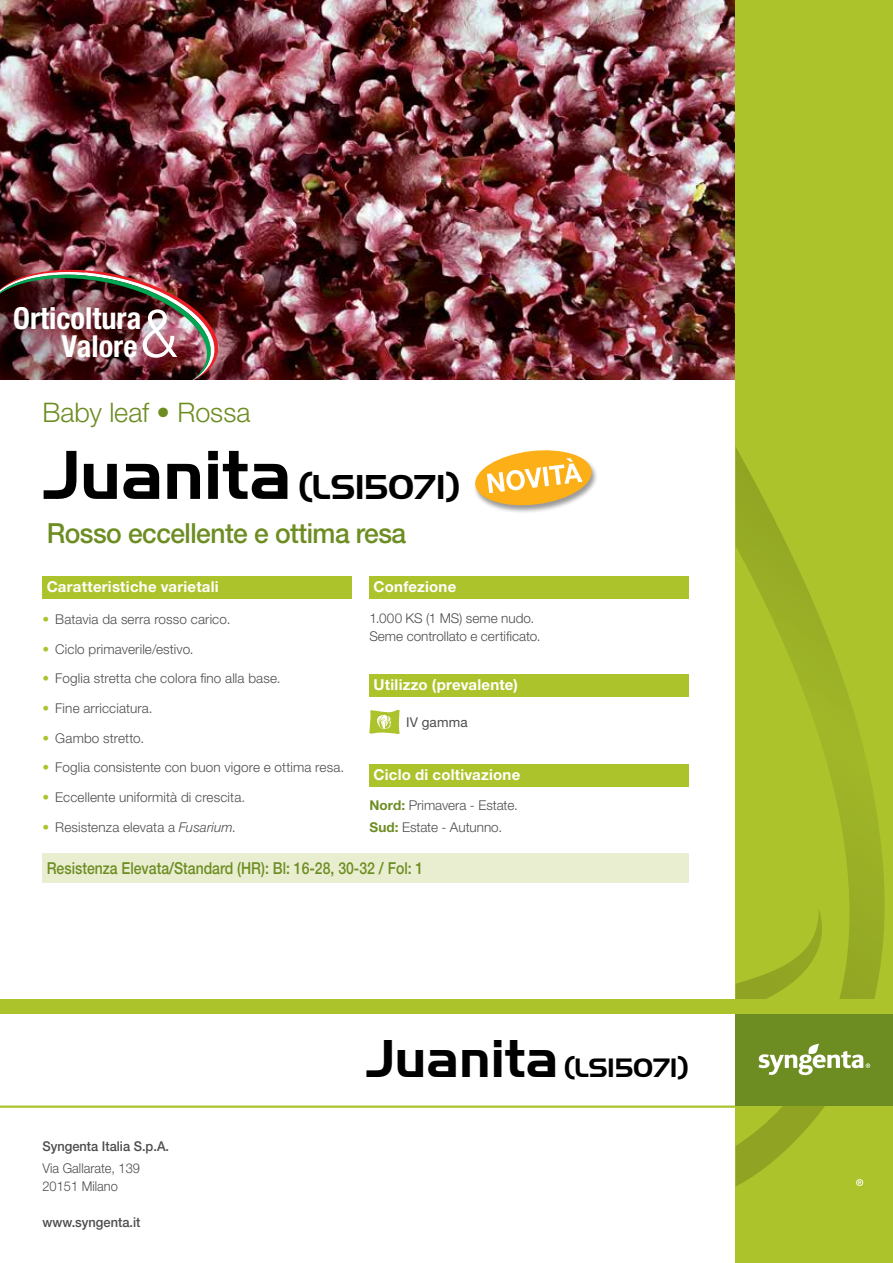
<style>
.page{position:relative;width:893px;height:1263px;background:#fff}
.page>*{position:absolute;margin:0;border:0;box-sizing:border-box;transform-origin:0 0}
.t1{font:700 condensed 30.3px/27.6px "Helvetica Neue LT Std";color:#fff;text-align:right}
.t2{font:30px "Syngenta Handel Gothic Latin";letter-spacing:-.015em;color:#000}
.t3{font:500 27.75px "Helvetica Neue LT Std";letter-spacing:-.02em;color:#6d8d23;scale:.95 1}
.t4{font:300 27px "Helvetica Neue LT Std";letter-spacing:-.005em;color:#6d8d23}
.t5{font:23.1px "Syngenta Handel Gothic Latin";letter-spacing:-.015em;color:#000}
.t6{font:500 16.5px "Helvetica Neue LT Std";color:#6d8d23;scale:.85 1}
.t7{font:700 15px "Helvetica Neue LT Std";letter-spacing:.015em;color:#fff}
.t8{font:300 13.5px/18px "Helvetica Neue LT Std";letter-spacing:.005em;color:#4d4d4f}
.t9{font:500 13.5px "Helvetica Neue LT Std";color:#4d4d4f;scale:.95 1}
.t10{font:300 13.5px/18px "Helvetica Neue LT Std";letter-spacing:.005em;color:#4d4d4f;scale:.95 1}
.t11{font:13.5px "Helvetica Neue LT Std";letter-spacing:.01em;color:#4d4d4f}
.s1{font-size:60px}
.s2{color:#adc32b}
.s3{font-style:italic}
.s4{font-weight:700;color:#6d8d23}
.s5{font-size:46.2px}
</style>
<div class="page">
<img style="left:0;top:0;width:736px;height:379px">
<hr style="left:0;top:1105px;width:750px;height:3px;background:#adc32b">
<div style="left:736px;top:0;width:157px;height:1263px;background:#adc32b"></div>
<svg style="left:736px;top:448px;width:149px;height:738px"></svg>
<div style="left:736px;top:1008px;width:157px;height:98px;background:#6d8d23"></div>
<div style="left:0;top:999px;width:893px;height:15px;background:#adc32b"></div>
<svg style="left:758px;top:1044px;width:112px;height:31px"></svg>
<div style="left:43px;top:576px;width:309px;height:23px;background:#adc32b"></div>
<div style="left:369px;top:576px;width:320px;height:23px;background:#adc32b"></div>
<div style="left:369px;top:675px;width:320px;height:22px;background:#adc32b"></div>
<svg style="left:369px;top:709px;width:31px;height:26px"></svg>
<div style="left:369px;top:764px;width:320px;height:22px;background:#adc32b"></div>
<img style="left:0;top:263px;width:224px;height:116px">
<svg style="left:856px;top:1179px;width:7px;height:7px"></svg>
<div style="left:472px;top:450px;width:126px;height:63px;background:#000;opacity:.4"></div>
<svg style="left:473px;top:450px;width:120px;height:58px"></svg>
<div style="left:43px;top:853px;width:646px;height:30px;background:#e9eed0"></div>
<h1 class="t1" style="left:13px;top:304px;width:129px">Orticoltura<br>Valore</h1>
<h3 class="t4" style="left:43px;top:396px;width:209px">Baby leaf • Rossa</h3>
<h2 class="t2" style="left:43px;top:465px;width:419px"><span class="s1">Juanita</span> (LS15071)</h2>
<h3 class="t3" style="left:47px;top:516px;width:380px">Rosso eccellente e ottima resa</h3>
<p class="t7" style="left:47px;top:577px;width:173px">Caratteristiche varietali</p>
<p class="t8" style="left:43px;top:610px;width:189px"><span class="s2">•</span> Batavia da serra rosso carico.</p>
<p class="t8" style="left:43px;top:639px;width:153px"><span class="s2">•</span> Ciclo primaverile/estivo.</p>
<p class="t8" style="left:43px;top:669px;width:240px"><span class="s2">•</span> Foglia stretta che colora fino alla base.</p>
<p class="t8" style="left:43px;top:699px;width:112px"><span class="s2">•</span> Fine arricciatura.</p>
<p class="t8" style="left:43px;top:729px;width:103px"><span class="s2">•</span> Gambo stretto.</p>
<p class="t8" style="left:43px;top:758px;width:303px"><span class="s2">•</span> Foglia consistente con buon vigore e ottima resa.</p>
<p class="t8" style="left:43px;top:788px;width:204px"><span class="s2">•</span> Eccellente uniformità di crescita.</p>
<p class="t8" style="left:43px;top:818px;width:195px"><span class="s2">•</span> Resistenza elevata a <span class="s3">Fusarium.</span></p>
<p class="t7" style="left:374px;top:577px;width:84px">Confezione</p>
<p class="t8" style="left:369px;top:609px;width:173px">1.000 KS (1 MS) seme nudo.<br>Seme controllato e certificato.</p>
<p class="t7" style="left:374px;top:675px;width:146px">Utilizzo (prevalente)</p>
<p class="t11" style="left:406px;top:714px;width:63px">IV gamma</p>
<p class="t7" style="left:374px;top:765px;width:148px">Ciclo di coltivazione</p>
<p class="t8" style="left:369px;top:794px;width:150px;line-height:22.2px"><span class="s4">Nord:</span> Primavera - Estate.<br><span class="s4">Sud:</span> Estate - Autunno.</p>
<p class="t6" style="left:47px;top:858px;width:444px">Resistenza Elevata/Standard (HR): Bl: 16-28, 30-32 / Fol: 1</p>
<p class="t9" style="left:43px;top:1138px;width:135px">Syngenta Italia S.p.A.</p>
<p class="t10" style="left:43px;top:1159px;width:104px">Via Gallarate, 139<br>20151 Milano</p>
<p class="t9" style="left:43px;top:1214px;width:105px">www.syngenta.it</p>
<h3 class="t5" style="left:366px;top:1051px;width:324px"><span class="s5">Juanita</span> (LS15071)</h3>
</div>
